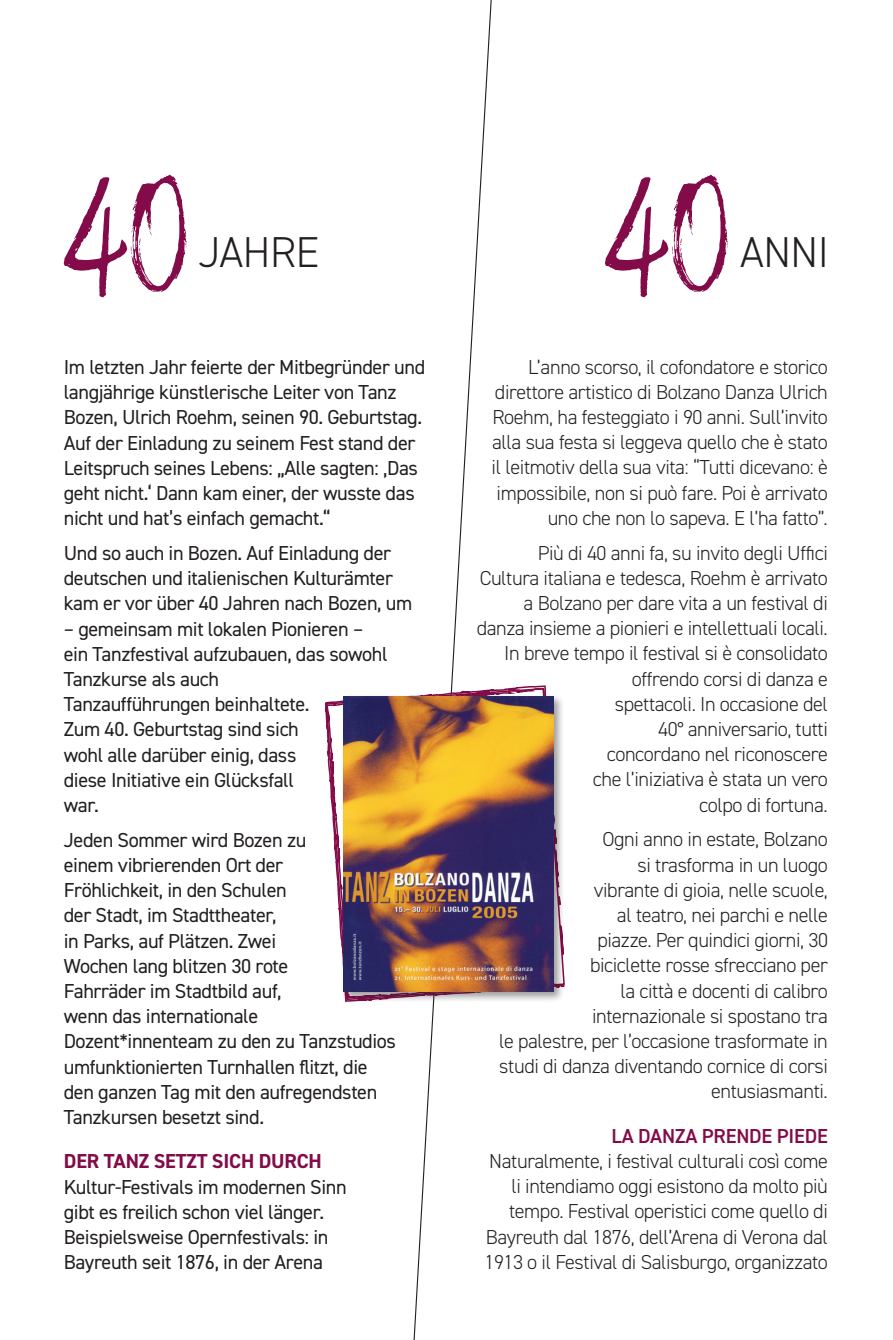
<style>
.page{position:relative;width:893px;height:1340px;background:#fff}
.page>*{position:absolute;margin:0;border:0;box-sizing:border-box;transform-origin:0 0}
.t1{font:129.83px "Adore You";color:#830b49}
.t2{font:300 43.2px "DIN2014";letter-spacing:-.01em;color:#231f20}
.t3{font:300 20.25px/25.2px "DIN2014";letter-spacing:-.02em;color:#231f20;text-align:right}
.t4{font:20.25px/25.2px "DIN2014";letter-spacing:-.02em;color:#231f20}
.t5{font:700 20.25px "DIN2014";letter-spacing:-.01em;color:#830b49}
.t6{font:600 20.25px "DIN2014";letter-spacing:-.01em;color:#830b49}
</style>
<div class="page">
<svg style="left:339px;top:0;width:174px;height:1339px"></svg>
<svg style="left:461px;top:689px;width:33px;height:4px"></svg>
<svg style="left:513px;top:685px;width:52px;height:302px"></svg>
<svg style="left:325px;top:352px;width:79px;height:568px"></svg>
<div style="left:341px;top:693px;width:223px;height:309px;background:#231f20;opacity:.44"></div>
<img style="left:343px;top:696px;width:210px;height:295px">
<h1 class="t1" style="left:64px;top:162px;width:128px">40</h1>
<h2 class="t2" style="left:199px;top:226px;width:122px">JAHRE</h2>
<p class="t4" style="left:64px;top:354px;width:363px">Im letzten Jahr feierte der Mitbegründer und langjährige künstlerische Leiter von Tanz Bozen, Ulrich Roehm, seinen 90. Geburtstag.<br>Auf der Einladung zu seinem Fest stand der Leitspruch seines Lebens: „Alle sagten: ‚Das geht nicht.‘ Dann kam einer, der wusste das nicht und hat’s einfach gemacht.“</p>
<p class="t4" style="left:64px;top:540px;width:350px">Und so auch in Bozen. Auf Einladung der deutschen und italienischen Kulturämter kam er vor über 40 Jahren nach Bozen, um</p>
<p class="t4" style="left:64px;top:615px;width:325px">– gemeinsam mit lokalen Pionieren – ein Tanzfestival aufzubauen, das sowohl<br>Tanzkurse als auch<br>Tanzaufführungen beinhaltete.<br>Zum 40. Geburtstag sind sich<br>wohl alle darüber einig, dass<br>diese Initiative ein Glücksfall<br>war.</p>
<p class="t4" style="left:64px;top:826px;width:334px">Jeden Sommer wird Bozen zu<br>einem vibrierenden Ort der<br>Fröhlichkeit, in den Schulen<br>der Stadt, im Stadttheater,<br>in Parks, auf Plätzen. Zwei<br>Wochen lang blitzen 30 rote<br>Fahrräder im Stadtbild auf,<br>wenn das internationale<br>Dozent*innenteam zu den zu Tanzstudios umfunktionierten Turnhallen flitzt, die den ganzen Tag mit den aufregendsten<br>Tanzkursen besetzt sind.</p>
<p class="t5" style="left:64px;top:1147px;width:259px">DER TANZ SETZT SICH DURCH</p>
<p class="t4" style="left:64px;top:1173px;width:284px">Kultur-Festivals im modernen Sinn gibt es freilich schon viel länger.<br>Beispielsweise Opernfestivals: in Bayreuth seit 1876, in der Arena</p>
<h1 class="t1" style="left:605px;top:162px;width:128px">40</h1>
<h2 class="t2" style="left:740px;top:226px;width:90px">ANNI</h2>
<p class="t3" style="left:492px;top:354px;width:338px">L’anno scorso, il cofondatore e storico direttore artistico di Bolzano Danza Ulrich Roehm, ha festeggiato i 90 anni. Sull’invito alla sua festa si leggeva quello che è stato il leitmotiv della sua vita: “Tutti dicevano: è impossibile, non si può fare. Poi è arrivato uno che non lo sapeva. E l’ha fatto”.</p>
<p class="t3" style="left:477px;top:540px;width:353px">Più di 40 anni fa, su invito degli Uffici Cultura italiana e tedesca, Roehm è arrivato a Bolzano per dare vita a un festival di danza insieme a pionieri e intellettuali locali.<br>In breve tempo il festival si è consolidato offrendo corsi di danza e<br>spettacoli. In occasione del<br>40° anniversario, tutti<br>concordano nel riconoscere<br>che l’iniziativa è stata un vero<br>colpo di fortuna.</p>
<p class="t3" style="left:499px;top:827px;width:330px">Ogni anno in estate, Bolzano<br>si trasforma in un luogo<br>vibrante di gioia, nelle scuole,<br>al teatro, nei parchi e nelle<br>piazze. Per quindici giorni, 30<br>biciclette rosse sfrecciano per<br>la città e docenti di calibro<br>internazionale si spostano tra<br>le palestre, per l’occasione trasformate in studi di danza diventando cornice di corsi entusiasmanti.</p>
<p class="t6" style="left:611px;top:1122px;width:218px">LA DANZA PRENDE PIEDE</p>
<p class="t3" style="left:484px;top:1148px;width:345px">Naturalmente, i festival culturali così come li intendiamo oggi esistono da molto più tempo. Festival operistici come quello di Bayreuth dal 1876, dell’Arena di Verona dal 1913 o il Festival di Salisburgo, organizzato</p>
</div>
